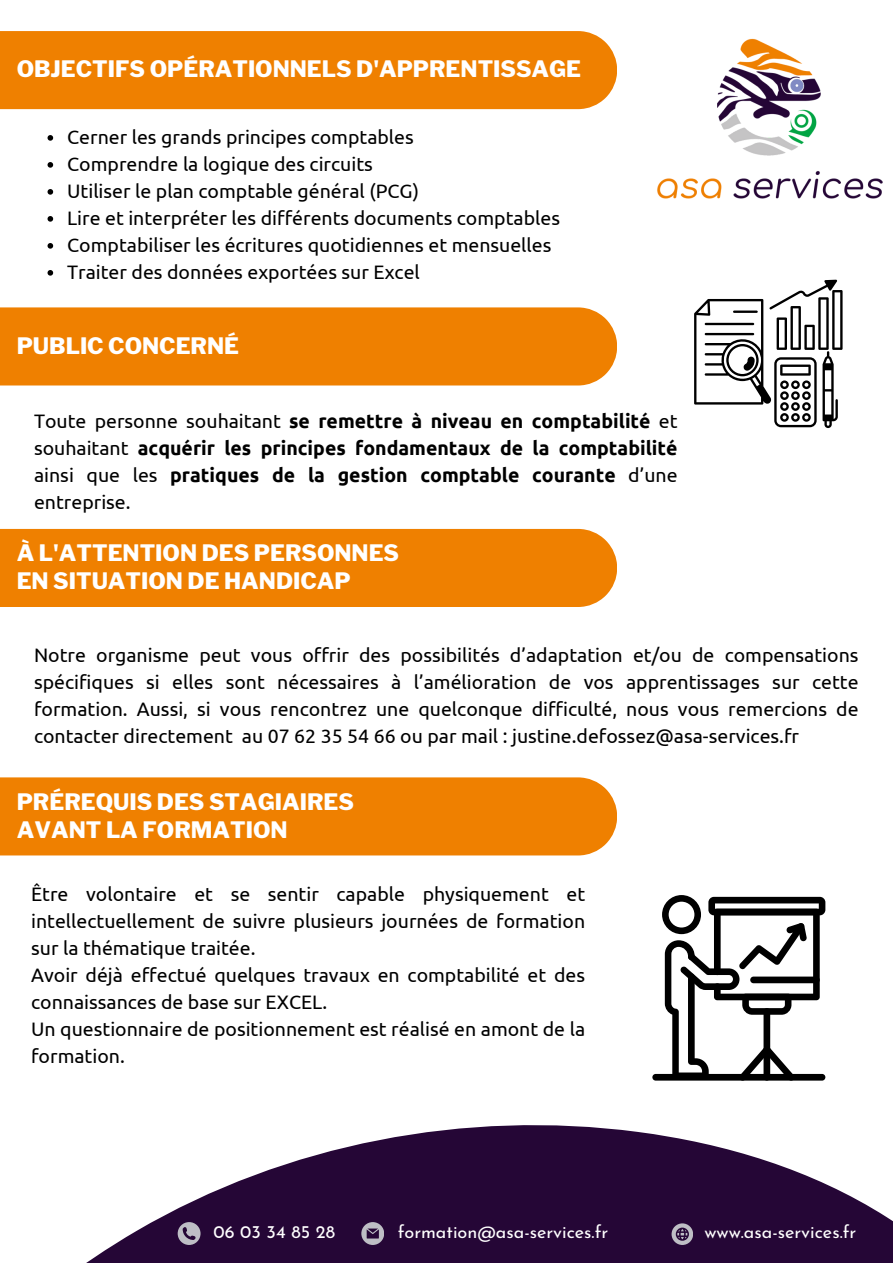
<style>
.page{position:relative;width:893px;height:1264px;background:#fff}
.page>*{position:absolute;margin:0;border:0;box-sizing:border-box;transform-origin:0 0}
.t1{font:800 22.5px "Libre Franklin";color:#fff}
.t2{font:19.5px/27px "Ubuntu";color:#000;text-align:justify}
.t3{font:700 19.5px/27px "Ubuntu";color:#000;text-align:justify}
.t4{font:18px "Josefin Sans";color:#fff}
.s1{font-weight:400}
</style>
<div class="page">
<img style="left:657px;top:38px;width:226px;height:161px">
<svg style="left:694px;top:280px;width:148px;height:148px"></svg>
<div style="left:652px;top:1073px;width:173px;height:7px;background:#000;border-radius:3px"></div>
<svg style="left:662px;top:895px;width:163px;height:185px"></svg>
<div style="left:750px;top:976px;width:69px;height:7px;background:#000;border-radius:3px"></div>
<svg style="left:87px;top:1125px;width:805px;height:137px;fill:#250636"></svg>
<svg style="left:178px;top:1221px;width:22px;height:23px"></svg>
<svg style="left:361px;top:1221px;width:23px;height:23px"></svg>
<svg style="left:671px;top:1223px;width:22px;height:21px"></svg>
<div style="left:0;top:31px;width:617px;height:78px;background:#ef8000"></div>
<div style="left:0;top:307px;width:617px;height:78px;background:#ef8000"></div>
<div style="left:0;top:529px;width:617px;height:78px;background:#ef8000"></div>
<div style="left:0;top:777px;width:617px;height:78px;background:#ef8000"></div>
<svg style="left:48px;top:135px;width:5px;height:6px"></svg>
<svg style="left:48px;top:162px;width:5px;height:6px"></svg>
<svg style="left:48px;top:189px;width:5px;height:6px"></svg>
<svg style="left:48px;top:216px;width:5px;height:6px"></svg>
<svg style="left:48px;top:243px;width:5px;height:6px"></svg>
<svg style="left:48px;top:270px;width:5px;height:6px"></svg>
<p class="t1" style="left:17px;top:56px;width:566px">OBJECTIFS OPÉRATIONNELS D'APPRENTISSAGE</p>
<p class="t2" style="left:67px;top:123px;width:348px">Cerner les grands principes comptables</p>
<p class="t2" style="left:67px;top:150px;width:307px">Comprendre la logique des circuits</p>
<p class="t2" style="left:67px;top:177px;width:353px">Utiliser le plan comptable général (PCG)</p>
<p class="t2" style="left:67px;top:204px;width:494px">Lire et interpréter les différents documents comptables</p>
<p class="t2" style="left:67px;top:231px;width:486px">Comptabiliser les écritures quotidiennes et mensuelles</p>
<p class="t2" style="left:67px;top:258px;width:354px">Traiter des données exportées sur Excel</p>
<p class="t1" style="left:17px;top:332px;width:224px">PUBLIC CONCERNÉ</p>
<p class="t3" style="left:34px;top:407px;width:645px"><span class="s1">Toute personne souhaitant</span> se remettre à niveau en comptabilité <span class="s1">et souhaitant</span> acquérir les principes fondamentaux de la comptabilité <span class="s1">ainsi que les</span> pratiques de la gestion comptable courante <span class="s1">d’une entreprise.</span></p>
<p class="t1" style="left:17px;top:539px;width:384px">À L'ATTENTION DES PERSONNES</p>
<p class="t1" style="left:17px;top:567px;width:335px">EN SITUATION DE HANDICAP</p>
<p class="t2" style="left:34px;top:641px;width:826px">Notre organisme peut vous offrir des possibilités d’adaptation et/ou de compensations spécifiques si elles sont nécessaires à l’amélioration de vos apprentissages sur cette formation. Aussi, si vous rencontrez une quelconque difficulté, nous vous remercions de contacter directement au 07 62 35 54 66 ou par mail : justine.defossez@asa-services.fr</p>
<p class="t1" style="left:17px;top:788px;width:338px">PRÉREQUIS DES STAGIAIRES</p>
<p class="t1" style="left:17px;top:816px;width:272px">AVANT LA FORMATION</p>
<p class="t2" style="left:31px;top:880px;width:555px">Être volontaire et se sentir capable physiquement et intellectuellement de suivre plusieurs journées de formation sur la thématique traitée.</p>
<p class="t2" style="left:31px;top:961px;width:555px">Avoir déjà effectué quelques travaux en comptabilité et des connaissances de base sur EXCEL.</p>
<p class="t2" style="left:31px;top:1014px;width:555px">Un questionnaire de positionnement est réalisé en amont de la formation.</p>
<p class="t4" style="left:213px;top:1224px;width:123px">06 03 34 85 28</p>
<p class="t4" style="left:397px;top:1224px;width:212px">formation@asa-services.fr</p>
<p class="t4" style="left:704px;top:1224px;width:153px">www.asa-services.fr</p>
</div>
